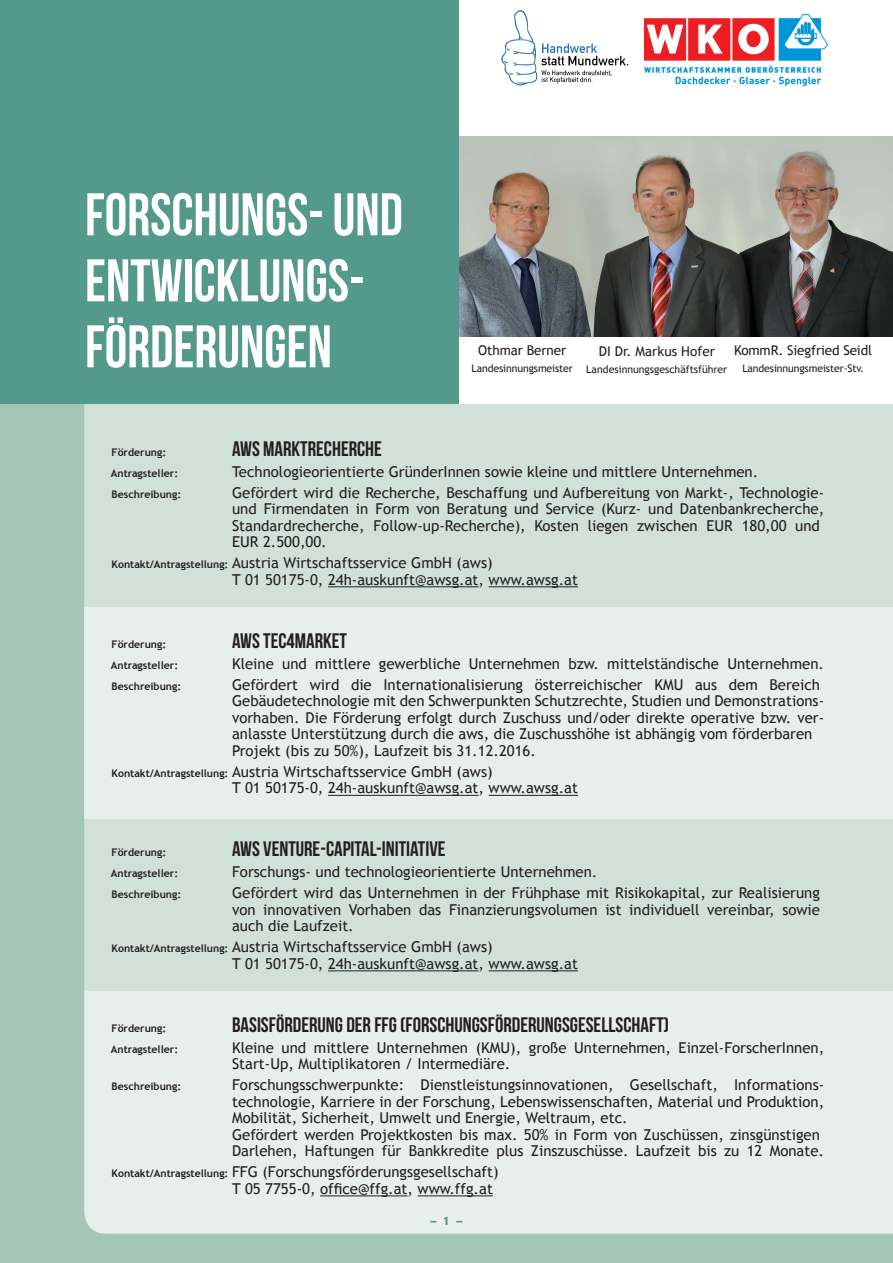
<style>
.page{position:relative;width:893px;height:1263px;background:#a5c5b7}
.page>*{position:absolute;margin:0;border:0;box-sizing:border-box;transform-origin:0 0}
.t1{font:60px "Bebas Neue";color:#fff;scale:.95 1}
.t2{font:21px "Bebas Neue";color:#231f20}
.t3{font:15px "Trebuchet MS";color:#231f20}
.t4{font:13.5px "Trebuchet MS";letter-spacing:-.01em;color:#231f20}
.t5{font:900 12px "Akzidenz Grotesk";color:#53998c}
.t6{font:700 10.5px "Trebuchet MS";color:#231f20}
.t7{font:10.5px "Trebuchet MS";letter-spacing:-.01em;color:#231f20}
.s1{font-weight:700;font-size:10.5px}
</style>
<div class="page">
<div style="left:0;top:0;width:893px;height:404px;background:#53998c"></div>
<div style="left:459px;top:0;width:434px;height:404px;background:#fff"></div>
<img style="left:643px;top:14px;width:185px;height:73px">
<img style="left:501px;top:10px;width:128px;height:76px">
<img style="left:459px;top:137px;width:434px;height:199px">
<div style="left:84px;top:404px;width:809px;height:830px;background:#d1e1da"></div>
<div style="left:84px;top:607px;width:809px;height:212px;background:#e7efec"></div>
<div style="left:84px;top:991px;width:809px;height:242px;background:#e7efec"></div>
<hr style="left:328px;top:586px;width:151px;height:1px;background:#231f20">
<hr style="left:489px;top:586px;width:89px;height:1px;background:#231f20">
<hr style="left:328px;top:795px;width:151px;height:1px;background:#231f20">
<hr style="left:489px;top:795px;width:89px;height:1px;background:#231f20">
<hr style="left:328px;top:970px;width:151px;height:1px;background:#231f20">
<hr style="left:489px;top:970px;width:89px;height:1px;background:#231f20">
<hr style="left:320px;top:1195px;width:88px;height:1px;background:#231f20">
<hr style="left:418px;top:1195px;width:75px;height:1px;background:#231f20">
<p class="t1" style="left:85px;top:182px;width:336px">FORSCHUNGS- UND</p>
<p class="t1" style="left:85px;top:248px;width:296px">ENTWICKLUNGS-</p>
<p class="t1" style="left:85px;top:314px;width:261px">FÖRDERUNGEN</p>
<p class="t4" style="left:478px;top:342px;width:90px">Othmar Berner</p>
<p class="t7" style="left:471px;top:362px;width:103px">Landesinnungsmeister</p>
<p class="t4" style="left:734px;top:342px;width:139px">KommR. Siegfried Seidl</p>
<p class="t7" style="left:742px;top:362px;width:123px">Landesinnungsmeister-Stv.</p>
<p class="t4" style="left:599px;top:343px;width:118px">DI Dr. Markus Hofer</p>
<p class="t7" style="left:586px;top:363px;width:143px">Landesinnungsgeschäftsführer</p>
<p class="t6" style="left:112px;top:446px;width:56px">Förderung:</p>
<p class="t2" style="left:232px;top:437px;width:151px">AWS MARKTRECHERCHE</p>
<p class="t6" style="left:111px;top:467px;width:69px">Antragsteller:</p>
<p class="t3" style="left:232px;top:463px;width:528px">Technologieorientierte GründerInnen sowie kleine und mittlere Unternehmen.</p>
<p class="t6" style="left:112px;top:488px;width:71px">Beschreibung:</p>
<p class="t3" style="left:232px;top:484px;width:594px">Gefördert wird die Recherche, Beschaffung und Aufbereitung von Markt-, Technologie-</p>
<p class="t3" style="left:232px;top:500px;width:594px">und Firmendaten in Form von Beratung und Service (Kurz- und Datenbankrecherche,</p>
<p class="t3" style="left:232px;top:517px;width:589px">Standardrecherche, Follow-up-Recherche), Kosten liegen zwischen EUR 180,00 und</p>
<p class="t3" style="left:232px;top:533px;width:96px">EUR 2.500,00.</p>
<p class="t3" style="left:112px;top:554px;width:382px"><span class="s1">Kontakt/Antragstellung:</span> Austria Wirtschaftsservice GmbH (aws)</p>
<p class="t3" style="left:232px;top:571px;width:347px">T 01 50175-0, 24h-auskunft@awsg.at, www.awsg.at</p>
<p class="t6" style="left:112px;top:638px;width:56px">Förderung:</p>
<p class="t2" style="left:232px;top:629px;width:117px">AWS TEC4MARKET</p>
<p class="t6" style="left:111px;top:659px;width:69px">Antragsteller:</p>
<p class="t3" style="left:232px;top:655px;width:593px">Kleine und mittlere gewerbliche Unternehmen bzw. mittelständische Unternehmen.</p>
<p class="t6" style="left:112px;top:680px;width:71px">Beschreibung:</p>
<p class="t3" style="left:232px;top:676px;width:589px">Gefördert wird die Internationalisierung österreichischer KMU aus dem Bereich</p>
<p class="t3" style="left:232px;top:692px;width:594px">Gebäudetechnologie mit den Schwerpunkten Schutzrechte, Studien und Demonstrations-</p>
<p class="t3" style="left:232px;top:709px;width:594px">vorhaben. Die Förderung erfolgt durch Zuschuss und/oder direkte operative bzw. ver-</p>
<p class="t3" style="left:232px;top:725px;width:582px">anlasste Unterstützung durch die aws, die Zuschusshöhe ist abhängig vom förderbaren</p>
<p class="t3" style="left:232px;top:742px;width:305px">Projekt (bis zu 50%), Laufzeit bis 31.12.2016.</p>
<p class="t3" style="left:112px;top:763px;width:382px"><span class="s1">Kontakt/Antragstellung:</span> Austria Wirtschaftsservice GmbH (aws)</p>
<p class="t3" style="left:232px;top:779px;width:347px">T 01 50175-0, 24h-auskunft@awsg.at, www.awsg.at</p>
<p class="t6" style="left:112px;top:846px;width:56px">Förderung:</p>
<p class="t2" style="left:232px;top:838px;width:215px">AWS VENTURE-CAPITAL-INITIATIVE</p>
<p class="t6" style="left:111px;top:867px;width:69px">Antragsteller:</p>
<p class="t3" style="left:232px;top:863px;width:367px">Forschungs- und technologieorientierte Unternehmen.</p>
<p class="t6" style="left:112px;top:888px;width:71px">Beschreibung:</p>
<p class="t3" style="left:232px;top:884px;width:589px">Gefördert wird das Unternehmen in der Frühphase mit Risikokapital, zur Realisierung</p>
<p class="t3" style="left:232px;top:901px;width:589px">von innovativen Vorhaben das Finanzierungsvolumen ist individuell vereinbar, sowie</p>
<p class="t3" style="left:232px;top:917px;width:123px">auch die Laufzeit.</p>
<p class="t3" style="left:112px;top:938px;width:382px"><span class="s1">Kontakt/Antragstellung:</span> Austria Wirtschaftsservice GmbH (aws)</p>
<p class="t3" style="left:232px;top:955px;width:347px">T 01 50175-0, 24h-auskunft@awsg.at, www.awsg.at</p>
<p class="t6" style="left:112px;top:1022px;width:56px">Förderung:</p>
<p class="t2" style="left:232px;top:1013px;width:439px">BASISFÖRDERUNG DER FFG (FORSCHUNGSFÖRDERUNGSGESELLSCHAFT)</p>
<p class="t6" style="left:111px;top:1043px;width:69px">Antragsteller:</p>
<p class="t3" style="left:232px;top:1039px;width:594px">Kleine und mittlere Unternehmen (KMU), große Unternehmen, Einzel-ForscherInnen,</p>
<p class="t3" style="left:232px;top:1055px;width:280px">Start-Up, Multiplikatoren / Intermediäre.</p>
<p class="t6" style="left:112px;top:1080px;width:71px">Beschreibung:</p>
<p class="t3" style="left:232px;top:1076px;width:594px">Forschungsschwerpunkte: Dienstleistungsinnovationen, Gesellschaft, Informations-</p>
<p class="t3" style="left:232px;top:1093px;width:594px">technologie, Karriere in der Forschung, Lebenswissenschaften, Material und Produktion,</p>
<p class="t3" style="left:232px;top:1109px;width:397px">Mobilität, Sicherheit, Umwelt und Energie, Weltraum, etc.</p>
<p class="t3" style="left:232px;top:1126px;width:589px">Gefördert werden Projektkosten bis max. 50% in Form von Zuschüssen, zinsgünstigen</p>
<p class="t3" style="left:232px;top:1142px;width:593px">Darlehen, Haftungen für Bankkredite plus Zinszuschüsse. Laufzeit bis zu 12 Monate.</p>
<p class="t3" style="left:112px;top:1163px;width:388px"><span class="s1">Kontakt/Antragstellung:</span> FFG (Forschungsförderungsgesellschaft)</p>
<p class="t3" style="left:232px;top:1180px;width:262px">T 05 7755-0, office@ffg.at, www.ffg.at</p>
<p class="t5" style="left:430px;top:1214px;width:34px">– 1 –</p>
</div>
